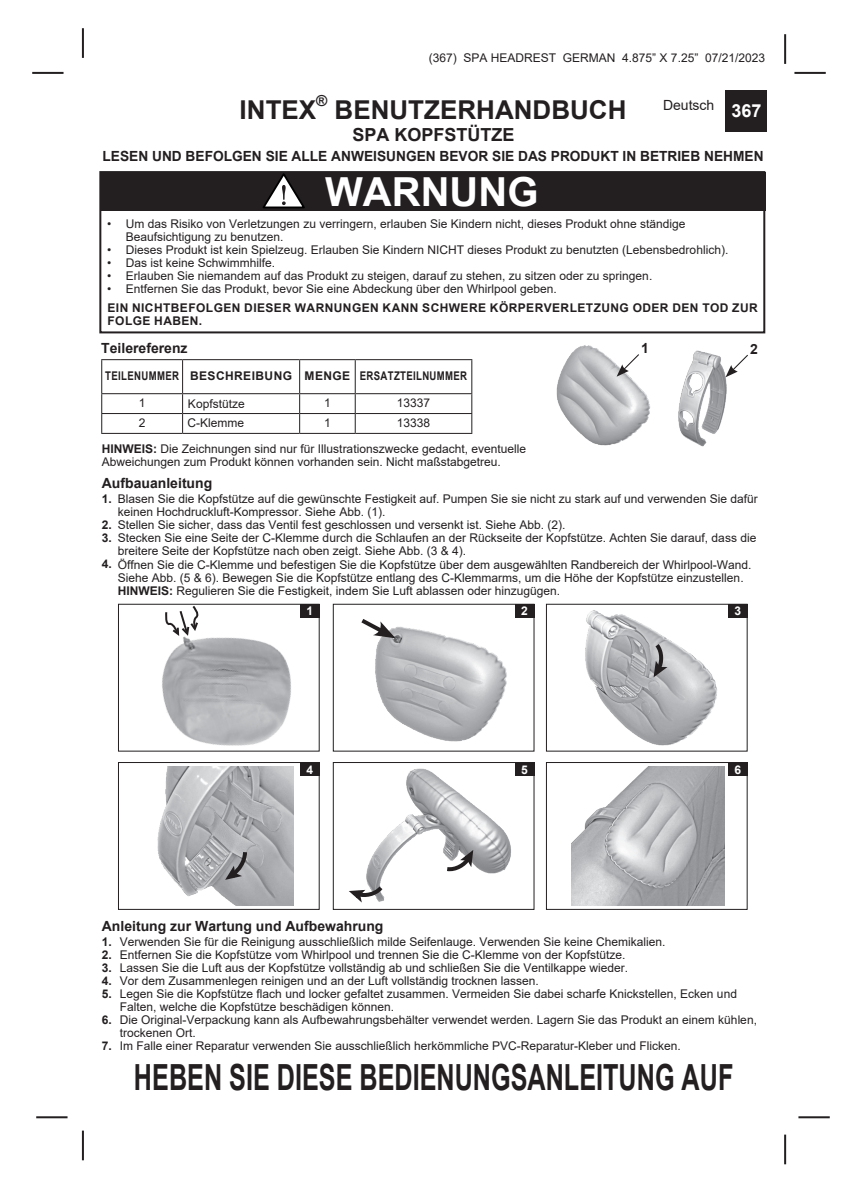
<style>
.page{position:relative;width:862px;height:1191px;background:#fff}
.page>*{position:absolute;margin:0;border:0;box-sizing:border-box;transform-origin:0 0}
.t1{font:700 40px "Arial";color:#fff}
.t2{font:700 36px "Arial";color:#231f20;scale:.7 1}
.t3{font:700 26px "Arial";color:#231f20}
.t4{font:700 18px "Arial";color:#231f20}
.t5{font:700 18px "Arial";color:#fff}
.t6{font:700 15.2px "Arial";color:#231f20}
.t7{font:700 14px "Arial";color:#231f20}
.t8{font:14px "Arial";color:#231f20}
.t9{font:12px/13px "Arial";color:#231f20}
.t10{font:700 12px/13px "Arial";letter-spacing:.035em;color:#231f20}
.t11{font:700 12px "Arial";letter-spacing:.035em;color:#231f20;scale:.8 1}
.t12{font:700 12px "Arial";color:#fff}
.s1{font-weight:700}
</style>
<div class="page">
<hr style="left:32px;top:72px;width:32px;height:2px;background:#231f20">
<hr style="left:36px;top:1116px;width:32px;height:2px;background:#231f20">
<hr style="left:794px;top:72px;width:32px;height:2px;background:#231f20">
<hr style="left:798px;top:1116px;width:32px;height:2px;background:#231f20">
<hr style="left:82px;top:28px;width:2px;height:30px;background:#231f20">
<hr style="left:784px;top:34px;width:2px;height:30px;background:#231f20">
<hr style="left:82px;top:1130px;width:2px;height:30px;background:#231f20">
<hr style="left:784px;top:1134px;width:2px;height:30px;background:#231f20">
<div style="left:725px;top:91px;width:42px;height:41px;background:#231f20"></div>
<div style="left:101px;top:172px;width:664px;height:38px;background:#231f20"></div>
<div style="left:99px;top:171px;width:666px;height:162px;border:2px solid #231f20"></div>
<svg style="left:262px;top:173px;width:43px;height:35px"></svg>
<svg style="left:101px;top:360px;width:371px;height:73px"></svg>
<hr style="left:101px;top:433px;width:82px;height:1px;background:#231f20">
<hr style="left:183px;top:433px;width:117px;height:1px;background:#231f20">
<hr style="left:300px;top:433px;width:55px;height:1px;background:#231f20">
<hr style="left:355px;top:433px;width:117px;height:1px;background:#231f20">
<hr style="left:101px;top:359px;width:82px;height:1px;background:#231f20">
<hr style="left:101px;top:360px;width:1px;height:33px;background:#231f20">
<hr style="left:183px;top:359px;width:117px;height:1px;background:#231f20">
<hr style="left:182px;top:360px;width:1px;height:33px;background:#231f20">
<hr style="left:300px;top:359px;width:55px;height:1px;background:#231f20">
<hr style="left:299px;top:360px;width:1px;height:33px;background:#231f20">
<hr style="left:355px;top:359px;width:117px;height:1px;background:#231f20">
<hr style="left:355px;top:360px;width:1px;height:33px;background:#231f20">
<hr style="left:471px;top:360px;width:1px;height:33px;background:#231f20">
<hr style="left:101px;top:393px;width:82px;height:1px;background:#231f20">
<hr style="left:183px;top:393px;width:117px;height:1px;background:#231f20">
<hr style="left:300px;top:393px;width:55px;height:1px;background:#231f20">
<hr style="left:355px;top:393px;width:117px;height:1px;background:#231f20">
<img style="left:556px;top:345px;width:94px;height:101px">
<img style="left:678px;top:350px;width:49px;height:97px">
<svg style="left:616px;top:353px;width:24px;height:24px"></svg>
<svg style="left:725px;top:353px;width:23px;height:24px"></svg>
<div style="left:118px;top:762px;width:202px;height:148px;border:1px solid #231f20"></div>
<div style="left:333px;top:762px;width:201px;height:148px;border:1px solid #231f20"></div>
<div style="left:546px;top:762px;width:201px;height:148px;border:1px solid #231f20"></div>
<div style="left:300px;top:762px;width:19px;height:14px;background:#231f20"></div>
<div style="left:515px;top:762px;width:19px;height:14px;background:#231f20"></div>
<div style="left:728px;top:762px;width:19px;height:14px;background:#231f20"></div>
<img style="left:366px;top:768px;width:145px;height:114px">
<img style="left:571px;top:766px;width:153px;height:139px">
<img style="left:157px;top:771px;width:136px;height:134px">
<svg style="left:442px;top:848px;width:34px;height:62px"></svg>
<svg style="left:349px;top:882px;width:36px;height:21px"></svg>
<svg style="left:224px;top:848px;width:25px;height:34px"></svg>
<div style="left:118px;top:604px;width:202px;height:147px;border:1px solid #231f20"></div>
<div style="left:333px;top:604px;width:201px;height:147px;border:1px solid #231f20"></div>
<div style="left:546px;top:604px;width:201px;height:147px;border:1px solid #231f20"></div>
<div style="left:300px;top:604px;width:19px;height:14px;background:#231f20"></div>
<div style="left:515px;top:604px;width:19px;height:14px;background:#231f20"></div>
<div style="left:728px;top:604px;width:19px;height:14px;background:#231f20"></div>
<img style="left:139px;top:603px;width:176px;height:168px">
<img style="left:585px;top:610px;width:132px;height:136px">
<img style="left:375px;top:627px;width:132px;height:115px">
<svg style="left:650px;top:639px;width:15px;height:39px"></svg>
<svg style="left:361px;top:619px;width:34px;height:19px"></svg>
<svg style="left:164px;top:604px;width:36px;height:34px"></svg>
<p class="t9" style="left:429px;top:51px;width:338px">(367) SPA HEADREST GERMAN 4.875” X 7.25” 07/21/2023</p>
<p class="t3" style="left:240px;top:91px;width:78px">INTEX</p>
<p class="t6" style="left:316px;top:90px;width:13px">®</p>
<p class="t3" style="left:335px;top:91px;width:293px">BENUTZERHANDBUCH</p>
<p class="t4" style="left:352px;top:122px;width:164px">SPA KOPFSTÜTZE</p>
<p class="t8" style="left:663px;top:95px;width:53px">Deutsch</p>
<h3 class="t5" style="left:731px;top:98px;width:32px">367</h3>
<p class="t7" style="left:102px;top:146px;width:662px">LESEN UND BEFOLGEN SIE ALLE ANWEISUNGEN BEVOR SIE DAS PRODUKT IN BETRIEB NEHMEN</p>
<p class="t1" style="left:325px;top:163px;width:215px">WARNUNG</p>
<p class="t9" style="left:107px;top:217px;width:580px">• Um das Risiko von Verletzungen zu verringern, erlauben Sie Kindern nicht, dieses Produkt ohne ständige</p>
<p class="t9" style="left:126px;top:230px;width:159px">Beaufsichtigung zu benutzen.</p>
<p class="t9" style="left:107px;top:243px;width:622px">• Dieses Produkt ist kein Spielzeug. Erlauben Sie Kindern NICHT dieses Produkt zu benutzten (Lebensbedrohlich).</p>
<p class="t9" style="left:107px;top:256px;width:169px">• Das ist keine Schwimmhilfe.</p>
<p class="t9" style="left:107px;top:269px;width:546px">• Erlauben Sie niemandem auf das Produkt zu steigen, darauf zu stehen, zu sitzen oder zu springen.</p>
<p class="t9" style="left:107px;top:282px;width:451px">• Entfernen Sie das Produkt, bevor Sie eine Abdeckung über den Whirlpool geben.</p>
<p class="t10" style="left:107px;top:301px;width:652px">EIN NICHTBEFOLGEN DIESER WARNUNGEN KANN SCHWERE KÖRPERVERLETZUNG ODER DEN TOD ZUR<br>FOLGE HABEN.</p>
<p class="t7" style="left:101px;top:338px;width:88px">Teilereferenz</p>
<p class="t11" style="left:105px;top:367px;width:94px">TEILENUMMER</p>
<p class="t10" style="left:190px;top:369px;width:103px">BESCHREIBUNG</p>
<p class="t10" style="left:305px;top:369px;width:47px">MENGE</p>
<p class="t11" style="left:360px;top:367px;width:136px">ERSATZTEILNUMMER</p>
<p class="t9" style="left:139px;top:396px;width:8px">1</p>
<p class="t9" style="left:188px;top:397px;width:58px">Kopfstütze</p>
<p class="t9" style="left:324px;top:396px;width:8px">1</p>
<p class="t9" style="left:397px;top:396px;width:35px">13337</p>
<p class="t9" style="left:139px;top:416px;width:8px">2</p>
<p class="t9" style="left:188px;top:416px;width:58px">C-Klemme</p>
<p class="t9" style="left:324px;top:416px;width:8px">1</p>
<p class="t9" style="left:397px;top:416px;width:35px">13338</p>
<p class="t9" style="left:102px;top:442px;width:426px"><span class="s1">HINWEIS:</span> Die Zeichnungen sind nur für Illustrationszwecke gedacht, eventuelle<br>Abweichungen zum Produkt können vorhanden sein. Nicht maßstabgetreu.</p>
<p class="t7" style="left:641px;top:338px;width:9px">1</p>
<p class="t7" style="left:750px;top:339px;width:9px">2</p>
<p class="t7" style="left:102px;top:473px;width:112px">Aufbauanleitung</p>
<p class="t9" style="left:118px;top:492px;width:641px;text-indent:-16px"><span class="s1">1.</span> Blasen Sie die Kopfstütze auf die gewünschte Festigkeit auf. Pumpen Sie sie nicht zu stark auf und verwenden Sie dafür keinen Hochdruckluft-Kompressor. Siehe Abb. (1).</p>
<p class="t9" style="left:102px;top:518px;width:465px"><span class="s1">2.</span> Stellen Sie sicher, dass das Ventil fest geschlossen und versenkt ist. Siehe Abb. (2).</p>
<p class="t9" style="left:118px;top:531px;width:640px;text-indent:-16px"><span class="s1">3.</span> Stecken Sie eine Seite der C-Klemme durch die Schlaufen an der Rückseite der Kopfstütze. Achten Sie darauf, dass die breitere Seite der Kopfstütze nach oben zeigt. Siehe Abb. (3 &amp; 4).</p>
<p class="t9" style="left:118px;top:557px;width:635px;text-indent:-16px"><span class="s1">4.</span> Öffnen Sie die C-Klemme und befestigen Sie die Kopfstütze über dem ausgewählten Randbereich der Whirlpool-Wand.<br>Siehe Abb. (5 &amp; 6). Bewegen Sie die Kopfstütze entlang des C-Klemmarms, um die Höhe der Kopfstütze einzustellen.</p>
<p class="t9" style="left:118px;top:583px;width:444px"><span class="s1">HINWEIS:</span> Regulieren Sie die Festigkeit, indem Sie Luft ablassen oder hinzugügen.</p>
<p class="t12" style="left:306px;top:602px;width:8px">1</p>
<p class="t12" style="left:521px;top:602px;width:8px">2</p>
<p class="t12" style="left:734px;top:602px;width:8px">3</p>
<p class="t12" style="left:306px;top:761px;width:8px">4</p>
<p class="t12" style="left:521px;top:761px;width:8px">5</p>
<p class="t12" style="left:734px;top:761px;width:8px">6</p>
<p class="t7" style="left:102px;top:915px;width:283px">Anleitung zur Wartung und Aufbewahrung</p>
<p class="t9" style="left:102px;top:935px;width:565px"><span class="s1">1.</span> Verwenden Sie für die Reinigung ausschließlich milde Seifenlauge. Verwenden Sie keine Chemikalien.</p>
<p class="t9" style="left:102px;top:948px;width:525px"><span class="s1">2.</span> Entfernen Sie die Kopfstütze vom Whirlpool und trennen Sie die C-Klemme von der Kopfstütze.</p>
<p class="t9" style="left:102px;top:961px;width:528px"><span class="s1">3.</span> Lassen Sie die Luft aus der Kopfstütze vollständig ab und schließen Sie die Ventilkappe wieder.</p>
<p class="t9" style="left:102px;top:974px;width:438px"><span class="s1">4.</span> Vor dem Zusammenlegen reinigen und an der Luft vollständig trocknen lassen.</p>
<p class="t9" style="left:120px;top:987px;width:618px;text-indent:-18px"><span class="s1">5.</span> Legen Sie die Kopfstütze flach und locker gefaltet zusammen. Vermeiden Sie dabei scharfe Knickstellen, Ecken und<br>Falten, welche die Kopfstütze beschädigen können.</p>
<p class="t9" style="left:120px;top:1013px;width:638px;text-indent:-18px"><span class="s1">6.</span> Die Original-Verpackung kann als Aufbewahrungsbehälter verwendet werden. Lagern Sie das Produkt an einem kühlen, trockenen Ort.</p>
<p class="t9" style="left:102px;top:1039px;width:580px"><span class="s1">7.</span> Im Falle einer Reparatur verwenden Sie ausschließlich herkömmliche PVC-Reparatur-Kleber und Flicken.</p>
<p class="t2" style="left:134px;top:1051px;width:858px">HEBEN SIE DIESE BEDIENUNGSANLEITUNG AUF</p>
</div>
